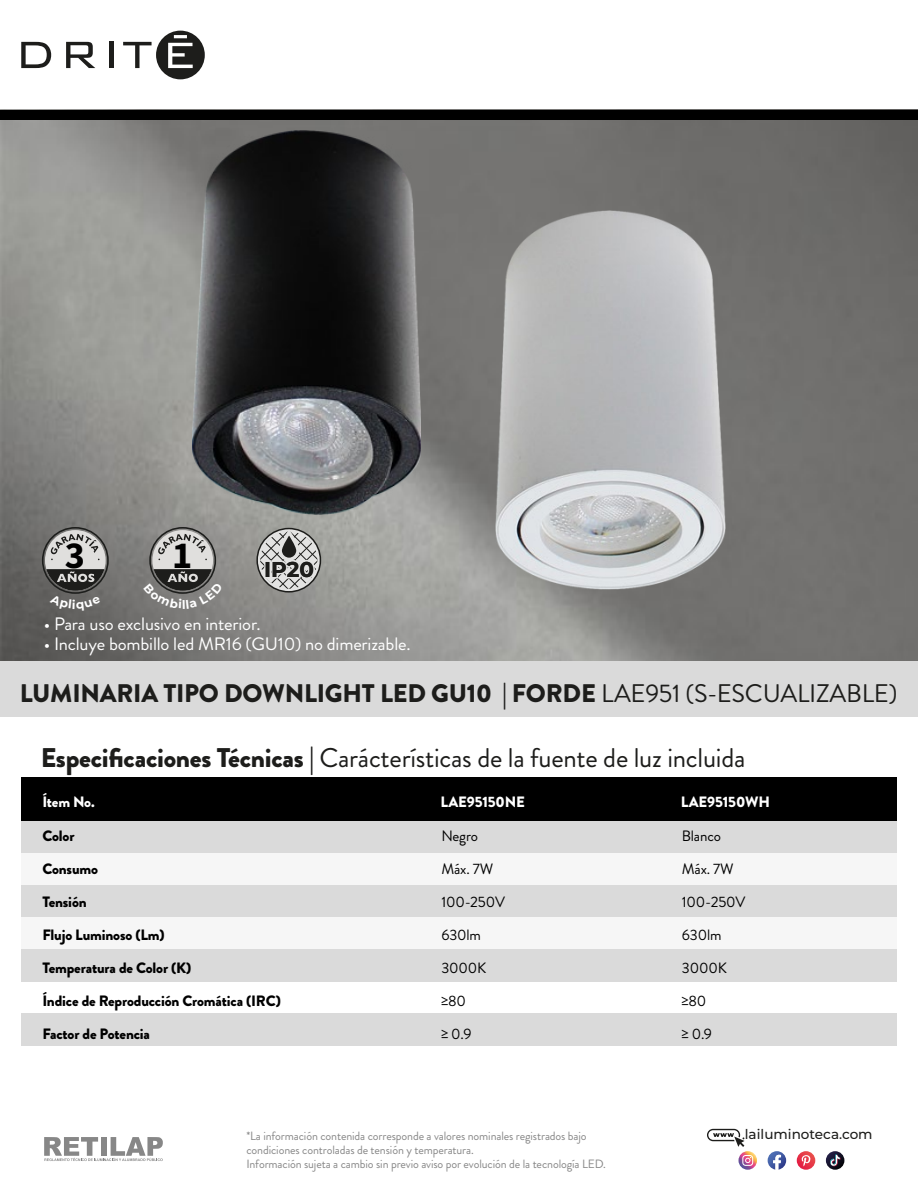
<style>
.page{position:relative;width:918px;height:1188px;background:#fff}
.page>*{position:absolute;margin:0;border:0;box-sizing:border-box;transform-origin:0 0}
.t1{font:27px "Brandon Grotesque";letter-spacing:-.01em;color:#1d1d1b}
.t2{font:900 25.5px "Brandon Grotesque";letter-spacing:-.01em;color:#1d1d1b}
.t3{font:700 21.45px "Montserrat";color:#1d1d1b}
.t4{font:18px "Brandon Grotesque";letter-spacing:-.01em;color:#fff}
.t5{font:900 15px "Brandon Grotesque";letter-spacing:-.01em;color:#000}
.t6{font:15px "Brandon Grotesque";letter-spacing:-.01em;color:#000}
.t7{font:900 15px "Brandon Grotesque";letter-spacing:-.01em;color:#fff}
.t8{font:500 13.65px "Montserrat";color:#1d1d1b}
.t9{font:12px/14px "Brandon Grotesque";letter-spacing:-.01em;color:#878787}
.s1{font-weight:400}
.s2{font-weight:900}
.s3{color:#fff}
</style>
<div class="page">
<img style="left:0;top:120px;width:918px;height:542px">
<svg style="left:21px;top:42px;width:30px;height:26px"></svg>
<svg style="left:66px;top:42px;width:29px;height:26px"></svg>
<hr style="left:109px;top:42px;width:4px;height:26px;background:#1d1d1b">
<svg style="left:123px;top:31px;width:82px;height:48px"></svg>
<div style="left:0;top:662px;width:918px;height:55px;background:#dadada"></div>
<div style="left:0;top:110px;width:918px;height:10px;background:#000"></div>
<div style="left:22px;top:777px;width:875px;height:44px;background:#000"></div>
<div style="left:22px;top:821px;width:875px;height:32px;background:#dadada"></div>
<div style="left:22px;top:853px;width:875px;height:32px;background:#f6f6f6"></div>
<div style="left:22px;top:885px;width:875px;height:32px;background:#dadada"></div>
<div style="left:22px;top:917px;width:875px;height:33px;background:#f6f6f6"></div>
<div style="left:22px;top:950px;width:875px;height:32px;background:#dadada"></div>
<div style="left:22px;top:1014px;width:875px;height:32px;background:#dadada"></div>
<svg style="left:256px;top:528px;width:65px;height:65px"></svg>
<svg style="left:280px;top:532px;width:18px;height:27px"></svg>
<div style="left:279px;top:531px;width:21px;height:30px;border:3px solid #e3e3e2;border-radius:9px"></div>
<svg style="left:45px;top:530px;width:61px;height:61px"></svg>
<div style="left:42px;top:527px;width:67px;height:67px;border:2px solid #1d1e1c;border-radius:50%"></div>
<div style="left:152px;top:530px;width:61px;height:61px;background:#e0dfdd;border-radius:50%"></div>
<svg style="left:44px;top:1137px;width:119px;height:24px"></svg>
<svg style="left:707px;top:1129px;width:38px;height:18px"></svg>
<svg style="left:738px;top:1151px;width:19px;height:19px"></svg>
<svg style="left:742px;top:1155px;width:11px;height:11px"></svg>
<svg style="left:768px;top:1151px;width:18px;height:19px"></svg>
<svg style="left:826px;top:1151px;width:18px;height:19px"></svg>
<svg style="left:830px;top:1155px;width:10px;height:11px"></svg>
<svg style="left:797px;top:1151px;width:18px;height:19px"></svg>
<svg style="left:801px;top:1155px;width:9px;height:11px"></svg>
<img style="left:192px;top:130px;width:228px;height:385px">
<img style="left:496px;top:211px;width:230px;height:379px">
<svg style="left:46px;top:534px;width:58px;height:77px"></svg>
<svg style="left:143px;top:534px;width:80px;height:75px"></svg>
<h3 class="t3" style="left:264px;top:554px;width:51px">IP20</h3>
<h3 class="t4" style="left:44px;top:611px;width:219px">• Para uso exclusivo en interior.</h3>
<h3 class="t4" style="left:44px;top:631px;width:368px">• Incluye bombillo led MR16 (GU10) no dimerizable.</h3>
<h2 class="t2" style="left:20px;top:675px;width:879px">LUMINARIA TIPO DOWNLIGHT LED GU10 | FORDE <span class="s1">LAE951 (S-ESCUALIZABLE)</span></h2>
<h1 class="t1" style="left:41px;top:739px;width:706px"><span class="s2">Especificaciones Técnicas |</span> Carácterísticas de la fuente de luz incluida</h1>
<p class="t7" style="left:42px;top:792px;width:54px">Ítem No.</p>
<p class="t7" style="left:440px;top:792px;width:86px">LAE95150NE</p>
<p class="t7" style="left:681px;top:792px;width:91px">LAE95150WH</p>
<p class="t5" style="left:42px;top:825px;width:34px">Color</p>
<p class="t5" style="left:42px;top:858px;width:57px">Consumo</p>
<p class="t5" style="left:42px;top:891px;width:46px">Tensión</p>
<p class="t5" style="left:42px;top:924px;width:124px">Flujo Luminoso (Lm)</p>
<p class="t5" style="left:42px;top:957px;width:150px">Temperatura de Color (K)</p>
<p class="t5" style="left:42px;top:990px;width:240px">Índice de Reproducción Cromática (IRC)</p>
<p class="t5" style="left:42px;top:1023px;width:109px">Factor de Potencia</p>
<p class="t6" style="left:441px;top:826px;width:38px">Negro</p>
<p class="t6" style="left:441px;top:859px;width:53px">Máx. 7W</p>
<p class="t6" style="left:441px;top:892px;width:65px">100-250V</p>
<p class="t6" style="left:441px;top:925px;width:41px">630lm</p>
<p class="t6" style="left:441px;top:958px;width:47px">3000K</p>
<p class="t6" style="left:441px;top:991px;width:26px">≥80</p>
<p class="t6" style="left:441px;top:1024px;width:32px">≥ 0.9</p>
<p class="t6" style="left:682px;top:826px;width:41px">Blanco</p>
<p class="t6" style="left:682px;top:859px;width:53px">Máx. 7W</p>
<p class="t6" style="left:682px;top:892px;width:65px">100-250V</p>
<p class="t6" style="left:682px;top:925px;width:41px">630lm</p>
<p class="t6" style="left:682px;top:958px;width:47px">3000K</p>
<p class="t6" style="left:682px;top:991px;width:26px">≥80</p>
<p class="t6" style="left:682px;top:1024px;width:32px">≥ 0.9</p>
<p class="t9" style="left:246px;top:1129px;width:361px">*La información contenida corresponde a valores nominales registrados bajo condiciones controladas de tensión y temperatura.<br>Información sujeta a cambio sin previo aviso por evolución de la tecnología LED.</p>
<p class="t8" style="left:696px;top:1125px;width:183px"><span class="s3">https://</span>lailuminoteca.com<span class="s3">/</span></p>
</div>
